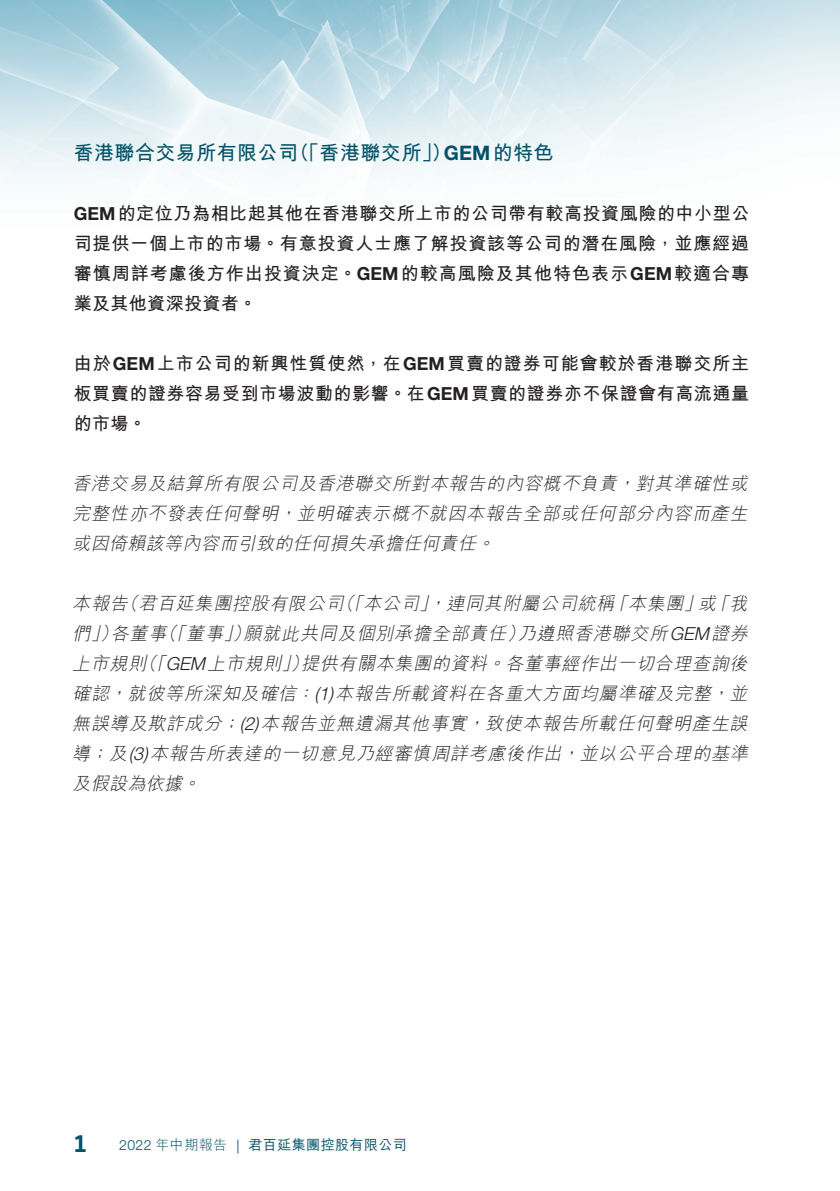
<style>
.page{position:relative;width:840px;height:1191px;background:#fff}
.page>*{position:absolute;margin:0;border:0;box-sizing:border-box;transform-origin:0 0}
.t1{font:700 24px "Battersea";color:#005268}
._01_H1{font:700 20px "M Hei HK";letter-spacing:.02em;color:#005268}
._01_H1-2{font:700 20px "Helvetica Neue LT Std";color:#005268}
._00_txt{font:italic 300 18px/30px "M Hei HK";color:#231f20}
._00_txt-2{font:700 18px/30px "M Hei HK";letter-spacing:.04em;color:#231f20;text-align:justify}
.t2{font:500 14px "M Hei HK";letter-spacing:.03em;color:#005268}
.t3{font:300 14px "M Hei HK";letter-spacing:.03em;color:#005268}
.t4{font:300 14px "Helvetica LT Std";color:#005268}
.s1{font-family:"M Hei HK"}
.s2{font-family:"Helvetica Neue LT Std"}
</style>
<div class="page">
<img style="left:0;top:0;width:839px;height:182px">
<p class="_01_H1" style="left:74px;top:138px;width:226px">香港聯合交易所有限公司</p>
<p class="_01_H1" style="left:289px;top:138px;width:163px">（「香港聯交所」）</p>
<p class="_01_H1-2" style="left:443px;top:140px;width:111px">GEM<span class="s1">的特色</span></p>
<p class="_00_txt-2" style="left:74px;top:196px;width:676px"><span class="s2">GEM</span>的定位乃為相比起其他在香港聯交所上市的公司帶有較高投資風險的中小型公司提供一個上市的市場。有意投資人士應了解投資該等公司的潛在風險，並應經過審慎周詳考慮後方作出投資決定。<span class="s2">GEM</span>的較高風險及其他特色表示<span class="s2">GEM</span>較適合專業及其他資深投資者。</p>
<p class="_00_txt-2" style="left:74px;top:346px;width:676px">由於<span class="s2">GEM</span>上市公司的新興性質使然，在<span class="s2">GEM</span>買賣的證券可能會較於香港聯交所主板買賣的證券容易受到市場波動的影響。在<span class="s2">GEM</span>買賣的證券亦不保證會有高流通量的市場。</p>
<p class="_00_txt" style="left:635px;top:468px;width:117px">對其準確性或</p>
<p class="_00_txt" style="left:297px;top:468px;width:456px;text-indent:-224px">香港交易及結算所有限公司及香港聯交所對本報告的內容概不負責<br>並明確表示概不就因本報告全部或任何部分內容而產生</p>
<p class="_00_txt" style="left:616px;top:468px;width:23px">，</p>
<p class="_00_txt" style="left:72px;top:498px;width:211px">完整性亦不發表任何聲明</p>
<p class="_00_txt" style="left:278px;top:498px;width:23px">，</p>
<p class="_00_txt" style="left:72px;top:528px;width:409px">或因倚賴該等內容而引致的任何損失承擔任何責任</p>
<p class="_00_txt" style="left:476px;top:528px;width:23px">。</p>
<p class="_00_txt" style="left:120px;top:588px;width:23px">（</p>
<p class="_00_txt" style="left:336px;top:588px;width:32px">（「</p>
<p class="_00_txt" style="left:446px;top:588px;width:173px">連同其附屬公司統稱</p>
<p class="_00_txt" style="left:72px;top:588px;width:276px">本報告君百延集團控股有限公司</p>
<p class="_00_txt" style="left:363px;top:588px;width:61px">本公司</p>
<p class="_00_txt" style="left:627px;top:588px;width:61px">本集團</p>
<p class="_00_txt" style="left:697px;top:588px;width:23px">或</p>
<p class="_00_txt" style="left:729px;top:588px;width:23px">我</p>
<p class="_00_txt" style="left:419px;top:588px;width:32px">，」</p>
<p class="_00_txt" style="left:609px;top:588px;width:23px">「</p>
<p class="_00_txt" style="left:683px;top:588px;width:51px">」「</p>
<p class="_00_txt" style="left:91px;top:618px;width:32px">」）</p>
<p class="_00_txt" style="left:159px;top:618px;width:32px">（「</p>
<p class="_00_txt" style="left:223px;top:618px;width:32px">」）</p>
<p class="_00_txt" style="left:506px;top:618px;width:23px">）</p>
<p class="_00_txt" style="left:243px;top:618px;width:509px">願就此共同及個別承擔全部責任乃遵照香港聯交所<span class="s2">GEM</span>證券</p>
<p class="_00_txt" style="left:111px;top:618px;width:61px">各董事</p>
<p class="_00_txt" style="left:186px;top:618px;width:42px">董事</p>
<p class="_00_txt" style="left:72px;top:618px;width:23px">們</p>
<p class="_00_txt" style="left:139px;top:648px;width:32px">（「</p>
<p class="_00_txt" style="left:281px;top:648px;width:32px">」）</p>
<p class="_00_txt" style="left:505px;top:648px;width:247px">各董事經作出一切合理查詢後</p>
<p class="_00_txt" style="left:72px;top:648px;width:79px">上市規則</p>
<p class="_00_txt" style="left:166px;top:648px;width:120px"><span class="s2">GEM</span>上市規則</p>
<p class="_00_txt" style="left:301px;top:648px;width:191px">提供有關本集團的資料</p>
<p class="_00_txt" style="left:487px;top:648px;width:23px">。</p>
<p class="_00_txt" style="left:314px;top:678px;width:402px"><span class="s2">)1(</span> 本報告所載資料在各重大方面均屬準確及完整</p>
<p class="_00_txt" style="left:72px;top:678px;width:42px">確認</p>
<p class="_00_txt" style="left:127px;top:678px;width:174px">就彼等所深知及確信</p>
<p class="_00_txt" style="left:729px;top:678px;width:23px">並</p>
<p class="_00_txt" style="left:296px;top:678px;width:23px">：</p>
<p class="_00_txt" style="left:109px;top:678px;width:23px">，</p>
<p class="_00_txt" style="left:710px;top:678px;width:23px">，</p>
<p class="_00_txt" style="left:485px;top:708px;width:267px">致使本報告所載任何聲明產生誤</p>
<p class="_00_txt" style="left:244px;top:708px;width:228px"><span class="s2">)2</span> 本報告並無遺漏其他事實</p>
<p class="_00_txt" style="left:72px;top:708px;width:155px">無誤導及欺詐成分</p>
<p class="_00_txt" style="left:222px;top:708px;width:28px">；<span class="s2">(</span></p>
<p class="_00_txt" style="left:466px;top:708px;width:23px">，</p>
<p class="_00_txt" style="left:109px;top:738px;width:458px">及 <span class="s2">)3(</span> 本報告所表達的一切意見乃經審慎周詳考慮後作出</p>
<p class="_00_txt" style="left:72px;top:738px;width:23px">導</p>
<p class="_00_txt" style="left:90px;top:738px;width:23px">；</p>
<p class="_00_txt" style="left:72px;top:768px;width:115px">及假設為依據</p>
<p class="_00_txt" style="left:182px;top:768px;width:23px">。</p>
<p class="_00_txt" style="left:579px;top:738px;width:173px">並以公平合理的基準</p>
<p class="_00_txt" style="left:561px;top:738px;width:23px">，</p>
<p class="t1" style="left:74px;top:1128px;width:15px">1</p>
<p class="t3" style="left:119px;top:1137px;width:109px"><span class="s2">2022</span> 年中期報告</p>
<p class="t4" style="left:236px;top:1135px;width:5px">|</p>
<p class="t2" style="left:248px;top:1134px;width:160px">君百延集團控股有限公司</p>
</div>
